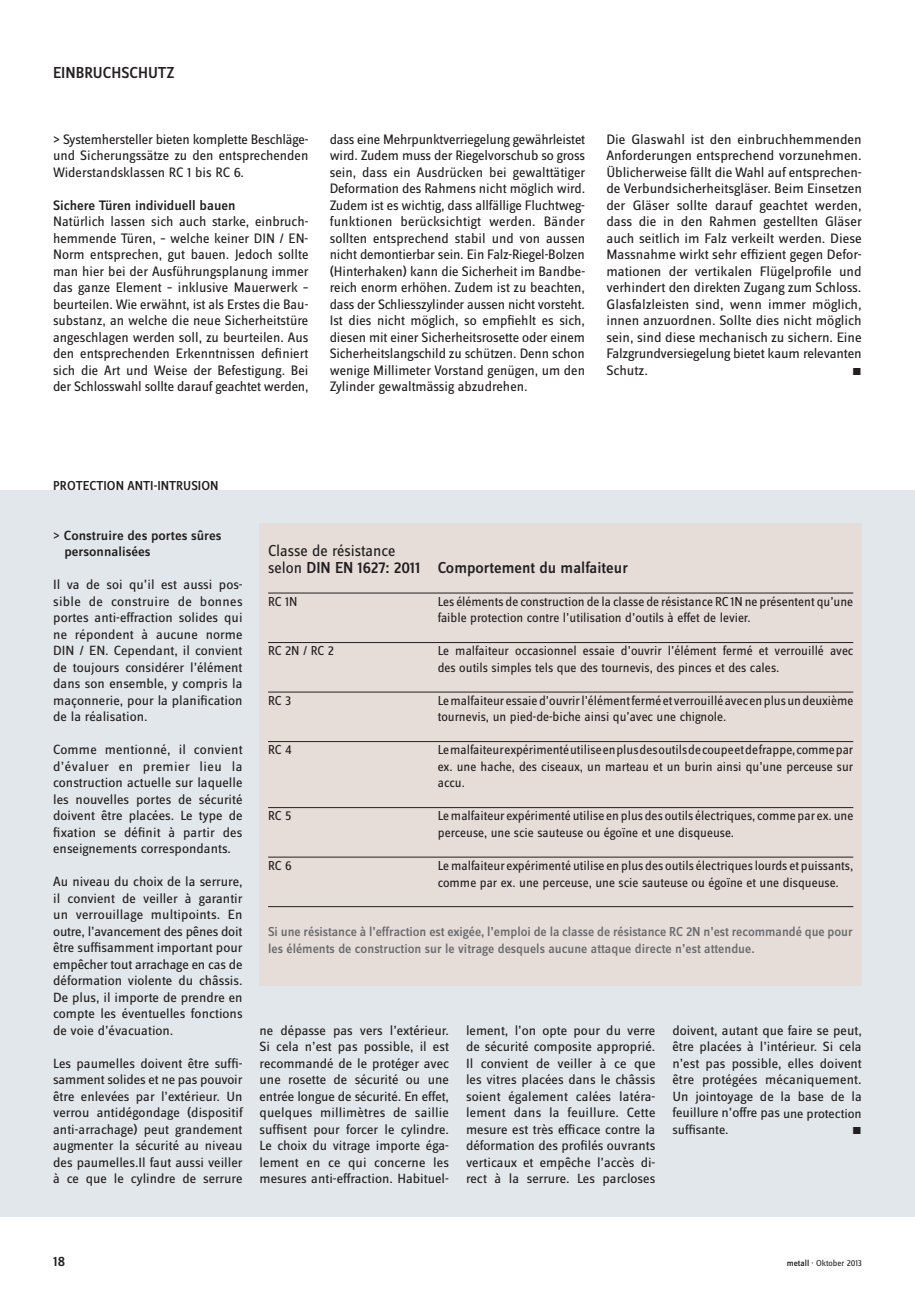
<style>
.page{position:relative;width:915px;height:1293px;background:#fff}
.page>*{position:absolute;margin:0;border:0;box-sizing:border-box;transform-origin:0 0}
.DE_rubrik_11{font:500 16.5px "Zine Sans Dis";color:#231f20}
.t1{font:16.5px "Zine Sans Dis";color:#231f20}
.DE_Grundtext_ohne_EZ{font:14.25px/16.5px "Zine Sans Dis";letter-spacing:-.01em;color:#231f20;text-align:justify}
.DE_Grundtext_ohne_EZ-2{font:14.25px/16.5px "Zine Sans Dis";letter-spacing:-.01em;color:#231f20;text-align:justify;scale:1.05 1}
.DE_Grundtext_ohne_EZ-3{font:500 14.25px "Zine Sans Dis";color:#231f20}
.FR_Grundtext_ohne_EZ{font:13.8px/16.5px "Zine Sans Dis";color:#231f20;text-align:justify;scale:1.05 1}
.FR_Grundtext_ohne_EZ-2{font:500 13.8px/16.5px "Zine Sans Dis";color:#231f20;scale:1.05 1}
.FR_Grundtext_ohne_EZ-3{font:13.5px/16.5px "Zine Sans Dis";color:#231f20}
.NEWS_Grundtext_EZ_9{font:500 13.5px/16.5px "Zine Sans Dis";letter-spacing:-.005em;color:#6c6d70}
.FR_rubrik_9__med{font:500 13.5px "Zine Sans Dis";color:#231f20}
.FR_Grundtext_ohne_EZ-4{font:13.5px "Zine Sans Dis";color:#231f20;scale:1.05 1}
.FR_Grundtext_ohne_EZ-5{font:10.5px "Zine Sans Dis Regular Roman Exp";color:#231f20;scale:1.05 1}
.DE_Grundtext_ohne_EZ-4{font:10.5px "Zine Sans Dis Regular Roman Exp";color:#231f20;scale:1.05 1}
.t2{font:9px "Zine Sans Dis";color:#231f20}
.s1{font-weight:400}
.s2{font-size:13.5px}
.s3{font-weight:500}
</style>
<div class="page">
<div style="left:0;top:490px;width:914px;height:726px;background:#e1e7ea"></div>
<div style="left:259px;top:523px;width:602px;height:462px;background:#e6ddd9"></div>
<hr style="left:268px;top:593px;width:585px;height:1px;background:#231f20">
<hr style="left:268px;top:642px;width:585px;height:1px;background:#231f20">
<hr style="left:268px;top:692px;width:585px;height:1px;background:#231f20">
<hr style="left:268px;top:741px;width:585px;height:1px;background:#231f20">
<hr style="left:268px;top:807px;width:585px;height:1px;background:#231f20">
<hr style="left:268px;top:857px;width:585px;height:1px;background:#231f20">
<hr style="left:268px;top:906px;width:585px;height:1px;background:#231f20">
<p class="DE_rubrik_11" style="left:53px;top:64px;width:123px">EINBRUCHSCHUTZ</p>
<p class="DE_Grundtext_ohne_EZ-2" style="left:53px;top:131px;width:245px">&gt; Systemhersteller bieten komplette Beschläge&shy;und Sicherungssätze zu den entsprechenden Widerstandsklassen RC 1 bis RC 6.</p>
<p class="DE_Grundtext_ohne_EZ-3" style="left:53px;top:198px;width:184px">Sichere Türen individuell bauen</p>
<p class="DE_Grundtext_ohne_EZ" style="left:53px;top:214px;width:257px">Natürlich lassen sich auch starke, einbruch&shy;hemmende Türen, – welche keiner DIN / EN-Norm entsprechen, gut bauen. Jedoch sollte man hier bei der Ausführungsplanung immer das ganze Element – inklusive Mauerwerk – beurteilen. Wie erwähnt, ist als Erstes die Bau&shy;substanz, an welche die neue Sicherheitstüre angeschlagen werden soll, zu beurteilen. Aus den entsprechenden Erkenntnissen definiert sich die Art und Weise der Befestigung. Bei der Schlosswahl sollte darauf geachtet werden,</p>
<p class="DE_Grundtext_ohne_EZ" style="left:329px;top:131px;width:257px">dass eine Mehrpunktverriegelung gewährleistet wird. Zudem muss der Riegelvorschub so gross sein, dass ein Ausdrücken bei gewalttätiger Deformation des Rahmens nicht möglich wird.<br>Zudem ist es wichtig, dass allfällige Fluchtweg&shy;funktionen berücksichtigt werden. Bänder sollten entsprechend stabil und von aussen nicht demontierbar sein. Ein Falz-Riegel-Bolzen (Hinterhaken) kann die Sicherheit im Bandbe&shy;reich enorm erhöhen. Zudem ist zu beachten, dass der Schliesszylinder aussen nicht vorsteht.<br>Ist dies nicht möglich, so empfiehlt es sich, diesen mit einer Sicherheitsrosette oder einem Sicherheitslangschild zu schützen. Denn schon wenige Millimeter Vorstand genügen, um den Zylinder gewaltmässig abzudrehen.</p>
<p class="DE_Grundtext_ohne_EZ-2" style="left:606px;top:131px;width:245px">Die Glaswahl ist den einbruchhemmenden Anforderungen entsprechend vorzunehmen.<br>Üblicherweise fällt die Wahl auf entsprechen&shy;de Verbundsicherheitsgläser. Beim Einsetzen der Gläser sollte darauf geachtet werden, dass die in den Rahmen gestellten Gläser auch seitlich im Falz verkeilt werden. Diese Massnahme wirkt sehr effizient gegen Defor&shy;mationen der vertikalen Flügelprofile und verhindert den direkten Zugang zum Schloss.<br>Glasfalzleisten sind, wenn immer möglich, innen anzuordnen. Sollte dies nicht möglich sein, sind diese mechanisch zu sichern. Eine Falzgrundversiegelung bietet kaum relevanten Schutz.</p>
<p class="DE_Grundtext_ohne_EZ-4" style="left:851px;top:366px;width:11px">m</p>
<p class="FR_rubrik_9__med" style="left:53px;top:479px;width:167px">PROTECTION ANTI-INTRUSION</p>
<p class="FR_Grundtext_ohne_EZ-2" style="left:64px;top:528px;width:151px;text-indent:-11px"><span class="s1">&gt;</span> Construire des portes sûres personnalisées</p>
<p class="FR_Grundtext_ohne_EZ" style="left:53px;top:577px;width:182px">Il va de soi qu’il est aussi pos&shy;sible de construire de bonnes portes anti-effraction solides qui ne répondent à aucune norme DIN / EN. Cependant, il convient de toujours considérer l’élément dans son ensemble, y compris la maçonnerie, pour la planification de la réalisation.</p>
<p class="FR_Grundtext_ohne_EZ" style="left:53px;top:742px;width:182px">Comme mentionné, il convient d’évaluer en premier lieu la construction actuelle sur laquelle les nouvelles portes de sécurité doivent être placées. Le type de fixation se définit à partir des enseignements correspondants.</p>
<p class="FR_Grundtext_ohne_EZ" style="left:53px;top:874px;width:182px">Au niveau du choix de la serrure, il convient de veiller à garantir un verrouillage multipoints. En outre, l’avancement des pênes doit être suffisamment important pour empêcher tout arrachage en cas de déformation violente du châssis.<br>De plus, il importe de prendre en compte les éventuelles fonctions de voie d’évacuation.</p>
<p class="FR_Grundtext_ohne_EZ" style="left:53px;top:1055px;width:182px">Les paumelles doivent être suffi&shy;samment solides et ne pas pouvoir être enlevées par l’extérieur. Un verrou antidégondage (dispositif anti-arrachage) peut grandement augmenter la sécurité au niveau des paumelles.Il faut aussi veiller à ce que le cylindre de serrure</p>
<p class="t1" style="left:268px;top:543px;width:129px">Classe de résistance</p>
<p class="DE_rubrik_11" style="left:268px;top:559px;width:361px"><span class="s1">selon</span> DIN EN 1627: 2011 Comportement du malfaiteur</p>
<p class="FR_Grundtext_ohne_EZ-3" style="left:268px;top:594px;width:31px">RC 1N</p>
<p class="FR_Grundtext_ohne_EZ-3" style="left:437px;top:594px;width:417px">Les éléments de construction de la classe de résistance RC 1N ne présentent qu’une faible protection contre l’utilisation d’outils à effet de levier.</p>
<p class="FR_Grundtext_ohne_EZ-3" style="left:268px;top:643px;width:67px">RC 2N / RC 2</p>
<p class="FR_Grundtext_ohne_EZ-3" style="left:437px;top:643px;width:417px">Le malfaiteur occasionnel essaie d’ouvrir l’élément fermé et verrouillé avec des outils simples tels que des tournevis, des pinces et des cales.</p>
<p class="FR_Grundtext_ohne_EZ-3" style="left:268px;top:693px;width:24px">RC 3</p>
<p class="FR_Grundtext_ohne_EZ-3" style="left:437px;top:693px;width:417px">Le malfaiteur essaie d’ouvrir l’élément fermé et verrouillé avec en plus un deuxième tournevis, un pied-de-biche ainsi qu’avec une chignole.</p>
<p class="FR_Grundtext_ohne_EZ-3" style="left:268px;top:742px;width:25px">RC 4</p>
<p class="FR_Grundtext_ohne_EZ-3" style="left:437px;top:742px;width:417px;text-align:justify">Le malfaiteur expérimenté utilise en plus des outils de coupe et de frappe, comme par ex. une hache, des ciseaux, un marteau et un burin ainsi qu’une perceuse sur accu.</p>
<p class="FR_Grundtext_ohne_EZ-3" style="left:268px;top:808px;width:25px">RC 5</p>
<p class="FR_Grundtext_ohne_EZ-3" style="left:437px;top:808px;width:417px">Le malfaiteur expérimenté utilise en plus des outils électriques, comme par ex. une perceuse, une scie sauteuse ou égoïne et une disqueuse.</p>
<p class="FR_Grundtext_ohne_EZ-3" style="left:268px;top:858px;width:25px">RC 6</p>
<p class="FR_Grundtext_ohne_EZ-3" style="left:437px;top:858px;width:417px">Le malfaiteur expérimenté utilise en plus des outils électriques lourds et puissants, comme par ex. une perceuse, une scie sauteuse ou égoïne et une disqueuse.</p>
<p class="NEWS_Grundtext_EZ_9" style="left:268px;top:924px;width:586px">Si une résistance à l’effraction est exigée, l’emploi de la classe de résistance RC 2N n’est recommandé que pour les éléments de construction sur le vitrage desquels aucune attaque directe n’est attendue.</p>
<p class="FR_Grundtext_ohne_EZ" style="left:259px;top:1022px;width:182px">ne dépasse pas vers l’extérieur.<br>Si cela n’est pas possible, il est recommandé de le protéger avec une rosette de sécurité ou une entrée longue de sécurité. En effet, quelques millimètres de saillie suffisent pour forcer le cylindre.<br>Le choix du vitrage importe éga&shy;lement en ce qui concerne les mesures anti-effraction. Habituel-</p>
<p class="FR_Grundtext_ohne_EZ" style="left:466px;top:1022px;width:182px">lement, l’on opte pour du verre de sécurité composite approprié.<br>Il convient de veiller à ce que les vitres placées dans le châssis soient également calées latéra&shy;lement dans la feuillure. Cette mesure est très efficace contre la déformation des profilés ouvrants verticaux et empêche l’accès di&shy;rect à la serrure. Les parcloses</p>
<p class="FR_Grundtext_ohne_EZ" style="left:672px;top:1022px;width:182px">doivent, autant que faire se peut, être placées à l’intérieur. Si cela n’est pas possible, elles doivent être protégées mécaniquement.<br>Un jointoyage de la base de la feuillure n’offre pas <span class="s2">une protection</span></p>
<p class="FR_Grundtext_ohne_EZ-4" style="left:672px;top:1123px;width:55px">suffisante.</p>
<p class="FR_Grundtext_ohne_EZ-5" style="left:851px;top:1125px;width:11px">m</p>
<p class="DE_Grundtext_ohne_EZ-3" style="left:53px;top:1254px;width:13px">18</p>
<p class="t2" style="left:786px;top:1259px;width:76px"><span class="s3">metall</span> · Oktober 2013</p>
</div>
